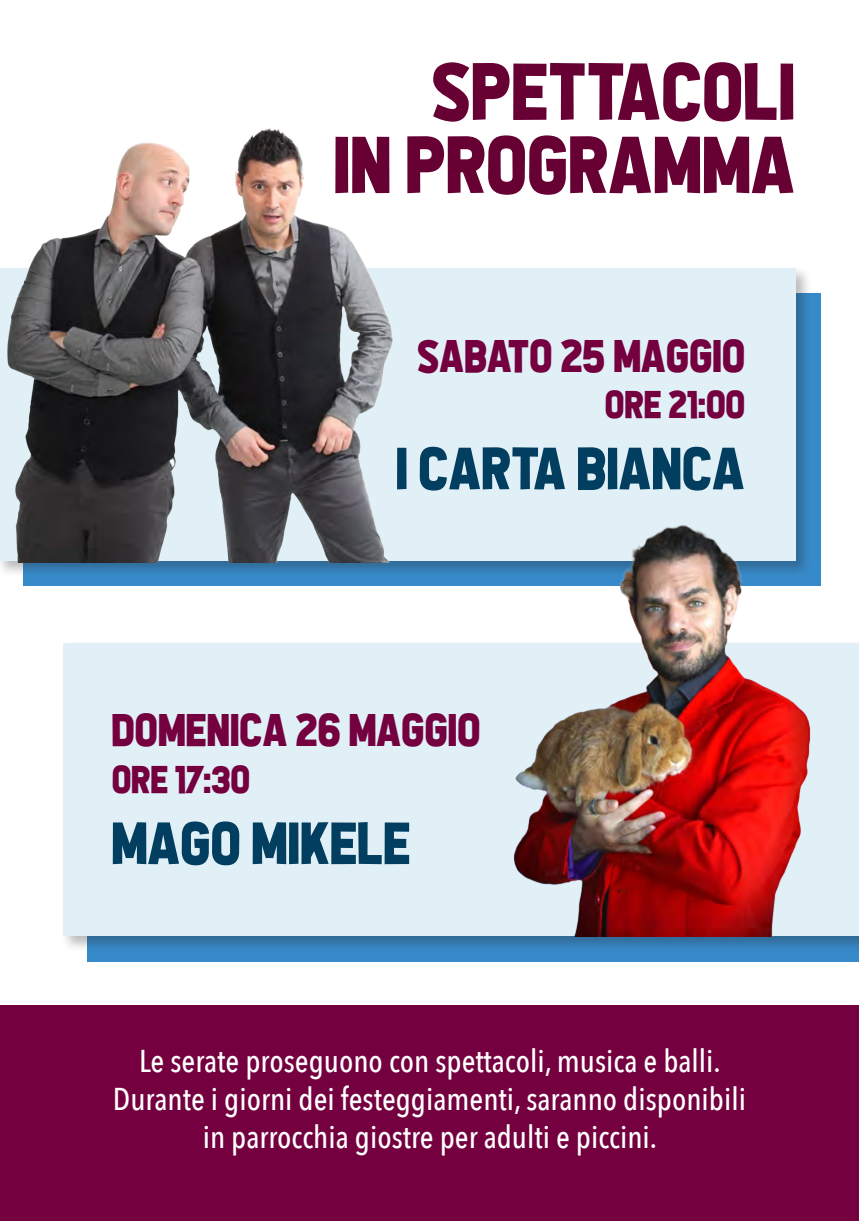
<style>
.page{position:relative;width:859px;height:1221px;background:#fff}
.page>*{position:absolute;margin:0;border:0;box-sizing:border-box;transform-origin:0 0}
.t1{font:80.5px "Allthe Waytothe Sun";color:#670033}
.t2{font:59.5px "Allthe Waytothe Sun";color:#023e5f}
.t3{font:45.5px "Allthe Waytothe Sun";color:#74003f}
.t4{font:38.5px "Allthe Waytothe Sun";color:#74003f}
.t5{font:500 31.5px "Avenir Next Condensed";color:#fff}
</style>
<div class="page">
<div style="left:88px;top:668px;width:770px;height:293px;background:#378ac9"></div>
<div style="left:24px;top:293px;width:796px;height:292px;background:#378ac9"></div>
<div style="left:0;top:265px;width:812px;height:312px;background:#231f20;opacity:.3"></div>
<div style="left:0;top:268px;width:795px;height:293px;background:#e1f0f7"></div>
<img style="left:0;top:128px;width:417px;height:434px">
<div style="left:60px;top:640px;width:798px;height:312px;background:#231f20;opacity:.3"></div>
<div style="left:63px;top:642px;width:795px;height:293px;background:#e1f0f7"></div>
<img style="left:496px;top:498px;width:322px;height:438px">
<div style="left:0;top:1005px;width:858px;height:215px;background:#74003f"></div>
<p class="t1" style="left:433px;top:47px;width:365px">SPETTACOLI</p>
<p class="t1" style="left:335px;top:120px;width:463px">IN PROGRAMMA</p>
<h3 class="t3" style="left:418px;top:330px;width:329px">SABATO 25 MAGGIO</h3>
<p class="t4" style="left:605px;top:383px;width:142px">ORE 21:00</p>
<h2 class="t2" style="left:397px;top:435px;width:350px">I CARTA BIANCA</h2>
<p class="t3" style="left:113px;top:705px;width:370px">DOMENICA 26 MAGGIO</p>
<p class="t4" style="left:113px;top:757px;width:140px">ORE 17:30</p>
<p class="t2" style="left:113px;top:810px;width:300px">MAGO MIKELE</p>
<p class="t5" style="left:139px;top:1041px;width:582px">Le serate proseguono con spettacoli, musica e balli.</p>
<p class="t5" style="left:113px;top:1079px;width:634px">Durante i giorni dei festeggiamenti, saranno disponibili</p>
<p class="t5" style="left:203px;top:1117px;width:455px">in parrocchia giostre per adulti e piccini.</p>
</div>
